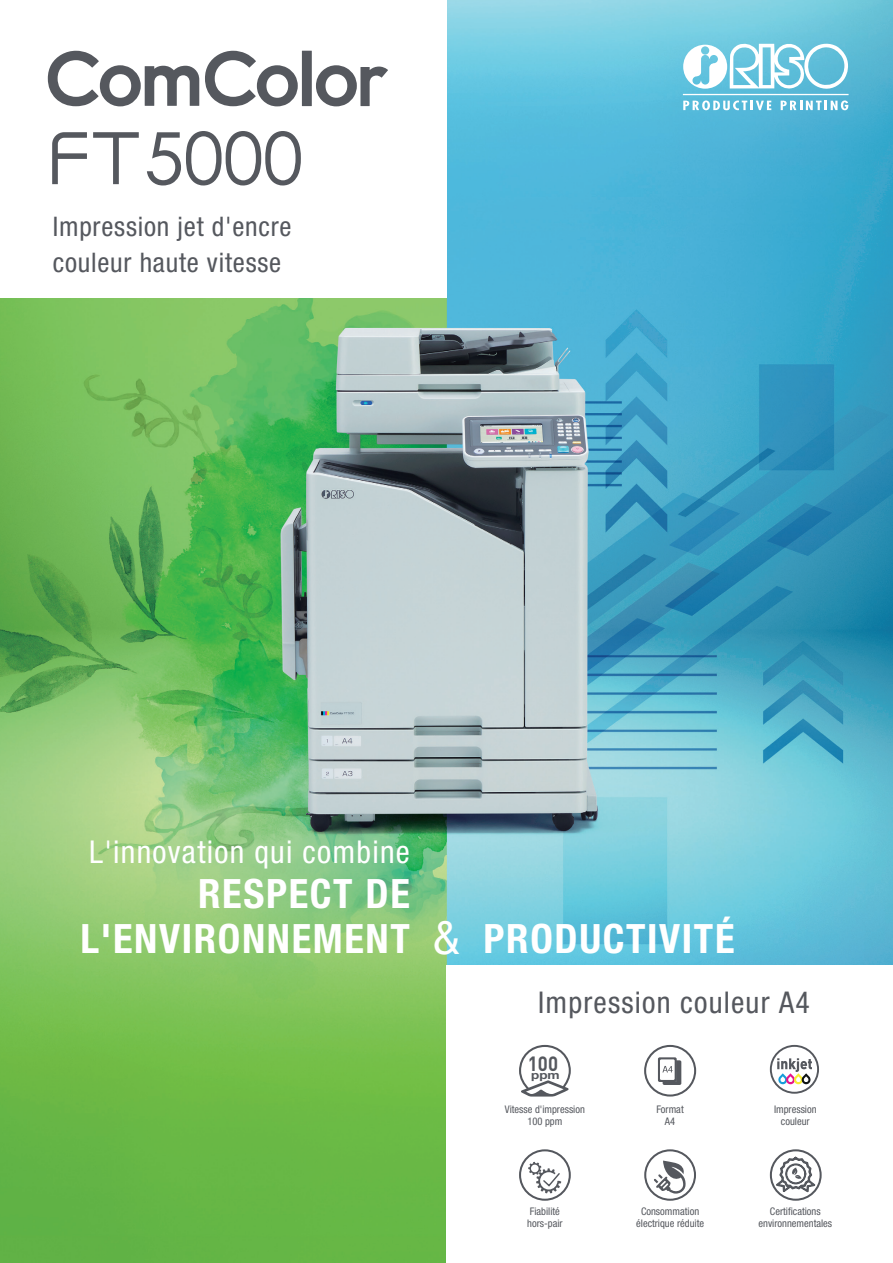
<style>
.page{position:relative;width:893px;height:1263px;background:#fff}
.page>*{position:absolute;margin:0;border:0;box-sizing:border-box;transform-origin:0 0}
.t1{font:700 condensed 40.5px/45px "Helvetica Neue LT Std";letter-spacing:.04em;color:#fff;text-align:right}
.t2{font:condensed 31.5px "Helvetica Neue LT Std";letter-spacing:.04em;color:#fff}
.t3{font:condensed 30px "Helvetica Neue LT Std";letter-spacing:.04em;color:#55585e}
.t4{font:condensed 27px/36px "Helvetica Neue LT Std";letter-spacing:.03em;color:#55585e}
.t5{font:700 20.4px "DIN";color:#55585e;scale:.91 1}
.t6{font:700 11.4px "Helvetica Neue LT Std";color:#55585e;scale:1.17 1}
.t7{font:condensed 10.5px/12px "Helvetica Neue LT Std";color:#55585e;text-align:center}
.s1{font-weight:400;font-size:46.5px}
</style>
<div class="page">
<img style="left:0;top:0;width:893px;height:1263px">
<div style="left:0;top:0;width:446px;height:298px;background:#fff"></div>
<div style="left:446px;top:965px;width:447px;height:298px;background:#fff"></div>
<svg style="left:683px;top:43px;width:166px;height:47px"></svg>
<svg style="left:683px;top:100px;width:88px;height:10px"></svg>
<svg style="left:781px;top:100px;width:67px;height:10px"></svg>
<svg style="left:519px;top:1044px;width:52px;height:52px"></svg>
<svg style="left:644px;top:1045px;width:52px;height:51px"></svg>
<svg style="left:770px;top:1149px;width:52px;height:52px"></svg>
<svg style="left:770px;top:1045px;width:49px;height:49px"></svg>
<svg style="left:52px;top:132px;width:35px;height:52px"></svg>
<svg style="left:93px;top:132px;width:46px;height:52px"></svg>
<svg style="left:147px;top:131px;width:154px;height:54px"></svg>
<svg style="left:48px;top:51px;width:151px;height:55px"></svg>
<svg style="left:205px;top:51px;width:93px;height:55px"></svg>
<div style="left:302px;top:51px;width:10px;height:55px;background:#55585e"></div>
<svg style="left:316px;top:65px;width:72px;height:41px"></svg>
<svg style="left:519px;top:1149px;width:52px;height:52px"></svg>
<svg style="left:644px;top:1149px;width:52px;height:52px"></svg>
<h3 class="t4" style="left:53px;top:208px;width:240px">Impression jet d'encre couleur haute vitesse</h3>
<h2 class="t2" style="left:89px;top:834px;width:322px">L'innovation qui combine</h2>
<h1 class="t1" style="left:81px;top:871px;width:331px">RESPECT DE<br>L'ENVIRONNEMENT</h1>
<h1 class="t1" style="left:434px;top:915px;width:302px"><span class="s1">&amp;</span> PRODUCTIVITÉ</h1>
<h3 class="t3" style="left:538px;top:985px;width:273px">Impression couleur A4</h3>
<h3 class="t5" style="left:528px;top:1051px;width:35px">100</h3>
<p class="t7" style="left:505px;top:1103px;width:82px">Vitesse d'impression<br>100 ppm</p>
<p class="t7" style="left:656px;top:1103px;width:29px">Format<br>A4</p>
<p class="t7" style="left:774px;top:1103px;width:44px">Impression couleur</p>
<p class="t6" style="left:531px;top:1067px;width:26px">ppm</p>
<p class="t7" style="left:527px;top:1205px;width:37px;text-align:left">Fiabilité hors-pair</p>
<p class="t7" style="left:758px;top:1205px;width:75px">Certifications environnementales</p>
<p class="t7" style="left:636px;top:1205px;width:69px">Consommation électrique réduite</p>
</div>
